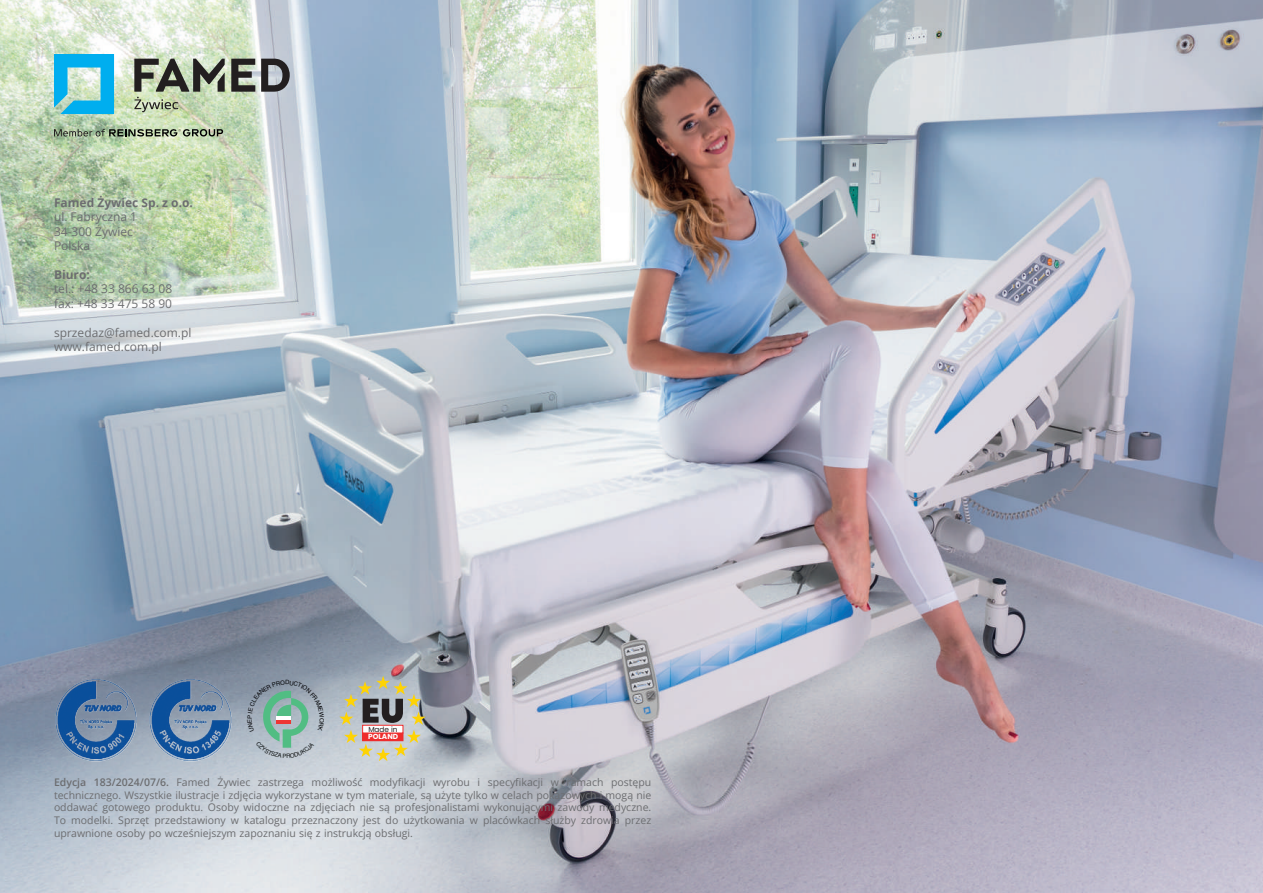
<style>
.page{position:relative;width:1263px;height:893px;background:#fff}
.page>*{position:absolute;margin:0;border:0;box-sizing:border-box;transform-origin:0 0}
.t1{font:12px/14.4px "Open Sans";color:#6c6d70}
.t2{font:700 12px "Open Sans";color:#6c6d70}
.t3{font:10.5px/12.6px "Open Sans";color:#6c6d70;text-align:justify}
.t4{font:7.35px "Poppins";color:#231f20}
.t5{font:700 7.35px "Poppins";color:#fff}
.s1{font-weight:600}
</style>
<div class="page">
<img style="left:0;top:0;width:1263px;height:893px">
<svg style="left:54px;top:54px;width:60px;height:60px;background:#4bc1e3"></svg>
<svg style="left:231px;top:59px;width:24px;height:33px"></svg>
<svg style="left:261px;top:59px;width:29px;height:33px"></svg>
<svg style="left:134px;top:59px;width:91px;height:53px;background:#949e88"></svg>
<svg style="left:54px;top:128px;width:169px;height:10px;background:#87977d"></svg>
<img style="left:54px;top:677px;width:84px;height:84px">
<img style="left:148px;top:677px;width:84px;height:84px">
<svg style="left:339px;top:676px;width:87px;height:85px;background:#b6ac9e"></svg>
<svg style="left:247px;top:680px;width:77px;height:78px;background:#9bb5b4"></svg>
<p class="t2" style="left:54px;top:194px;width:140px">Famed Żywiec Sp. z o.o.</p>
<p class="t1" style="left:54px;top:209px;width:85px">ul. Fabryczna 1<br>34-300 Żywiec<br>Polska</p>
<p class="t2" style="left:54px;top:266px;width:37px">Biuro:</p>
<p class="t1" style="left:54px;top:281px;width:120px">tel.: +48 33 866 63 08 fax: +48 33 475 58 90</p>
<p class="t1" style="left:54px;top:325px;width:139px">sprzedaz@famed.com.pl www.famed.com.pl</p>
<p class="t4" style="left:368px;top:725px;width:31px">Made in</p>
<p class="t5" style="left:368px;top:733px;width:32px">POLAND</p>
<p class="t3" style="left:54px;top:776px;width:599px"><span class="s1">Edycja 183/2024/07/6.</span> Famed Żywiec zastrzega możliwość modyfikacji wyrobu i specyfikacji w ramach postępu technicznego. Wszystkie ilustracje i zdjęcia wykorzystane w tym materiale, są użyte tylko w celach pokazowych i mogą nie oddawać gotowego produktu. Osoby widoczne na zdjęciach nie są profesjonalistami wykonującymi zawody medyczne.<br>To modelki. Sprzęt przedstawiony w katalogu przeznaczony jest do użytkowania w placówkach służby zdrowia przez uprawnione osoby po wcześniejszym zapoznaniu się z instrukcją obsługi.</p>
</div>
